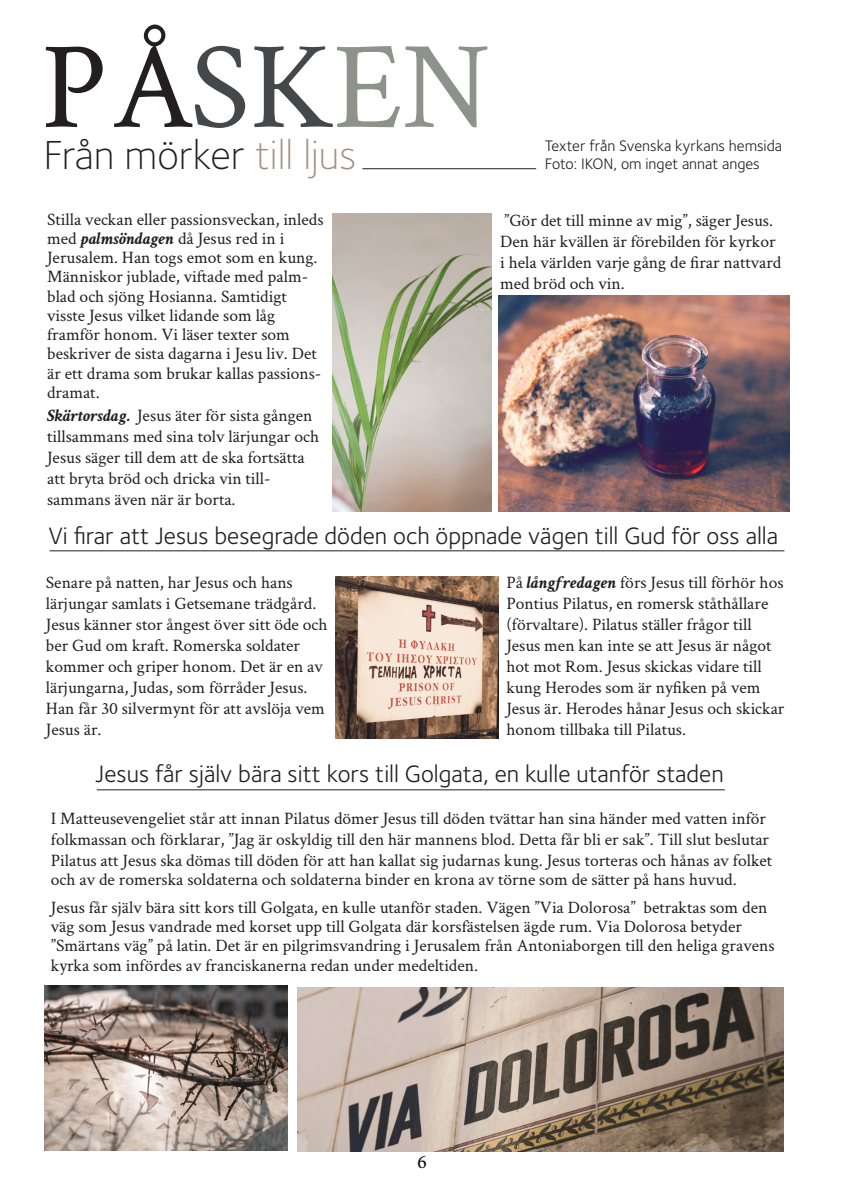
<style>
.page{position:relative;width:844px;height:1191px;background:#fff}
.page>*{position:absolute;margin:0;border:0;box-sizing:border-box;transform-origin:0 0}
.Mellanrubriker_-_kopia{font:124.25px "Crimson Svk";color:#231f20}
.Mellanrubriker_-_kopia-2{font:300 42px "Foundry Sterling OT3";color:#231f20}
.Mellanrubriker_-_kopia-3{font:24.5px "Foundry Sterling OT3";color:#231f20}
.t1{font:19.25px "Minion Pro";color:#000}
.Mellanrubriker_-_kopia-4{font:17.5px/21px "Crimson Svk";color:#231f20}
.Mellanrubriker_-_kopia-5{font:15.75px "Foundry Sterling OT3";color:#231f20}
.s1{color:#44484b}
.s2{color:#8f918b}
.s3{color:#a39282}
.s4{font-weight:700;font-style:italic}
</style>
<div class="page">
<img style="left:335px;top:577px;width:164px;height:161px">
<img style="left:298px;top:987px;width:485px;height:164px">
<img style="left:45px;top:985px;width:243px;height:165px">
<img style="left:332px;top:213px;width:159px;height:298px">
<img style="left:499px;top:295px;width:290px;height:216px">
<hr style="left:362px;top:168px;width:174px;height:1px;background:#231f20">
<hr style="left:50px;top:550px;width:734px;height:1px;background:#231f20">
<hr style="left:97px;top:789px;width:627px;height:1px;background:#231f20">
<p class="Mellanrubriker_-_kopia" style="left:41px;top:2px;width:450px">PÅ<span class="s1">SK</span><span class="s2">EN</span></p>
<p class="Mellanrubriker_-_kopia-2" style="left:43px;top:125px;width:314px">Från mörker <span class="s3">till ljus</span></p>
<p class="Mellanrubriker_-_kopia-5" style="left:544px;top:134px;width:239px">Texter från Svenska kyrkans hemsida</p>
<p class="Mellanrubriker_-_kopia-5" style="left:544px;top:152px;width:216px">Foto: IKON, om inget annat anges</p>
<p class="Mellanrubriker_-_kopia-4" style="left:47px;top:209px;width:278px;line-height:19.2px">Stilla veckan eller passionsveckan, inleds med <span class="s4">palmsöndagen</span> då Jesus red in i Jerusalem. Han togs emot som en kung.<br>Människor jublade, viftade med palm&shy;blad och sjöng Hosianna. Samtidigt</p>
<p class="Mellanrubriker_-_kopia-4" style="left:47px;top:305px;width:275px;line-height:19.2px">visste Jesus vilket lidande som låg framför honom. Vi läser texter som beskriver de sista dagarna i Jesu liv. Det är ett drama som brukar kallas passions&shy;dramat.</p>
<p class="Mellanrubriker_-_kopia-4" style="left:47px;top:404px;width:273px"><span class="s4">Skärtorsdag.</span> Jesus äter för sista gången tillsammans med sina tolv lärjungar och Jesus säger till dem att de ska fortsätta att bryta bröd och dricka vin till-</p>
<p class="Mellanrubriker_-_kopia-4" style="left:47px;top:488px;width:190px">sammans även när är borta.</p>
<p class="Mellanrubriker_-_kopia-4" style="left:500px;top:209px;width:283px">”Gör det till minne av mig”, säger Jesus.<br>Den här kvällen är förebilden för kyrkor i hela världen varje gång de firar nattvard med bröd och vin.</p>
<p class="Mellanrubriker_-_kopia-3" style="left:48px;top:517px;width:731px">Vi firar att Jesus besegrade döden och öppnade vägen till Gud för oss alla</p>
<p class="Mellanrubriker_-_kopia-4" style="left:46px;top:571px;width:283px">Senare på natten, har Jesus och hans lärjungar samlats i Getsemane trädgård.<br>Jesus känner stor ångest över sitt öde och ber Gud om kraft. Romerska soldater kommer och griper honom. Det är en av lärjungarna, Judas, som förråder Jesus.<br>Han får 30 silvermynt för att avslöja vem Jesus är.</p>
<p class="Mellanrubriker_-_kopia-4" style="left:506px;top:571px;width:279px">På <span class="s4">långfredagen</span> förs Jesus till förhör hos Pontius Pilatus, en romersk ståthållare (förvaltare). Pilatus ställer frågor till Jesus men kan inte se att Jesus är något hot mot Rom. Jesus skickas vidare till kung Herodes som är nyfiken på vem Jesus är. Herodes hånar Jesus och skickar honom tillbaka till Pilatus.</p>
<p class="Mellanrubriker_-_kopia-3" style="left:96px;top:755px;width:629px">Jesus får själv bära sitt kors till Golgata, en kulle utanför staden</p>
<p class="Mellanrubriker_-_kopia-4" style="left:51px;top:807px;width:722px">I Matteusevengeliet står att innan Pilatus dömer Jesus till döden tvättar han sina händer med vatten inför folkmassan och förklarar, ”Jag är oskyldig till den här mannens blod. Detta får bli er sak”. Till slut beslutar<br>Pilatus att Jesus ska dömas till döden för att han kallat sig judarnas kung. Jesus torteras och hånas av folket</p>
<p class="Mellanrubriker_-_kopia-4" style="left:51px;top:868px;width:687px">och av de romerska soldaterna och soldaterna binder en krona av törne som de sätter på hans huvud.</p>
<p class="Mellanrubriker_-_kopia-4" style="left:51px;top:897px;width:725px;line-height:19.2px">Jesus får själv bära sitt kors till Golgata, en kulle utanför staden. Vägen ”Via Dolorosa” betraktas som den väg som Jesus vandrade med korset upp till Golgata där korsfästelsen ägde rum. Via Dolorosa betyder ”Smärtans väg” på latin. Det är en pilgrimsvandring i Jerusalem från Antoniaborgen till den heliga gravens kyrka som infördes av franciskanerna redan under medeltiden.</p>
<p class="t1" style="left:417px;top:1148px;width:11px">6</p>
</div>
